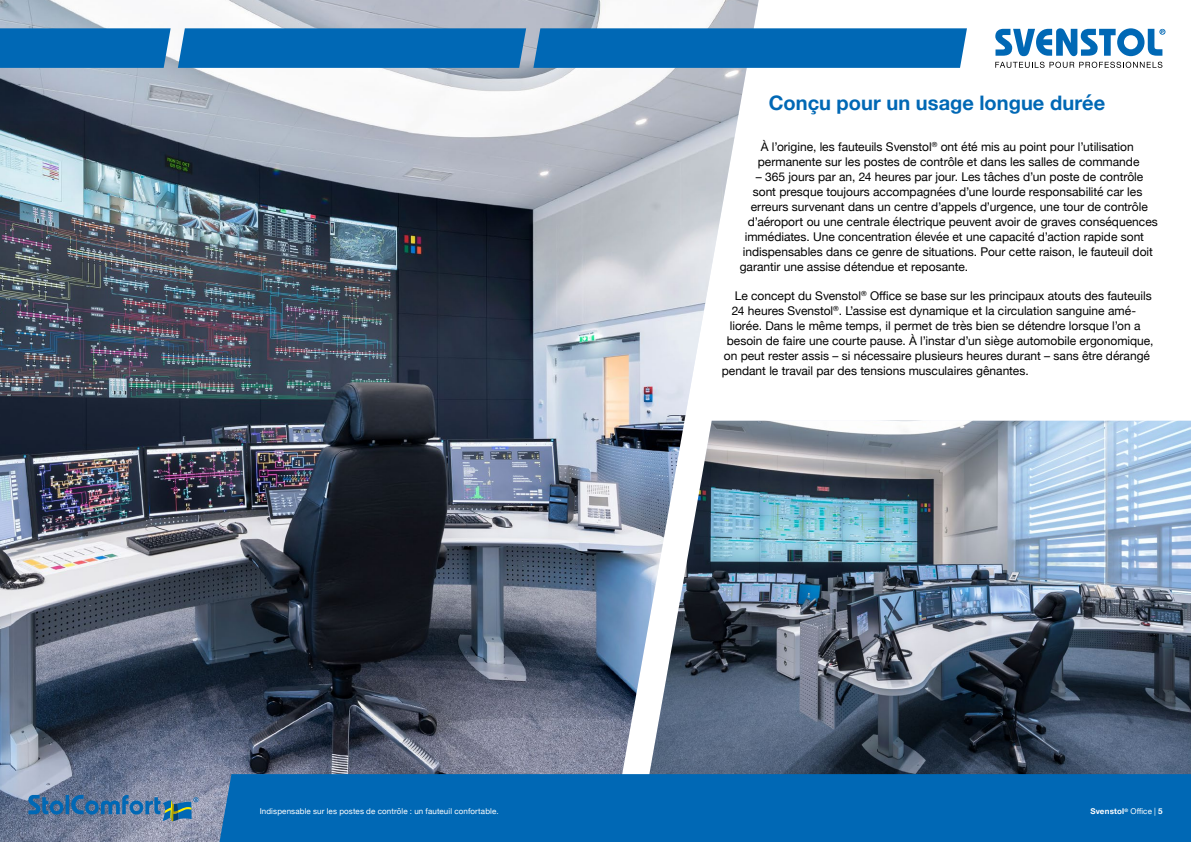
<style>
.page{position:relative;width:1191px;height:842px;background:#fff}
.page>*{position:absolute;margin:0;border:0;box-sizing:border-box;transform-origin:0 0}
.t1{font:700 20px "Helvetica Neue";color:#0068b5}
.t2{font:12px/15px "Helvetica Neue";color:#000}
.t3{font:8px "Helvetica Neue";letter-spacing:.015em;color:#fff}
.t4{font:700 8px "Helvetica Neue";letter-spacing:.025em;color:#fff}
.s1{font-weight:400}
</style>
<div class="page">
<img style="left:0;top:0;width:758px;height:842px">
<img style="left:647px;top:421px;width:544px;height:353px">
<svg style="left:0;top:28px;width:171px;height:40px;background:#066bb6"></svg>
<svg style="left:178px;top:28px;width:348px;height:40px;background:#066bb6"></svg>
<div style="left:533px;top:28px;width:434px;height:40px;background:#0068b5"></div>
<svg style="left:28px;top:795px;width:170px;height:27px;background:#547ba0"></svg>
<div style="left:217px;top:774px;width:974px;height:68px;background:#0068b5"></div>
<svg style="left:995px;top:28px;width:170px;height:28px"></svg>
<svg style="left:995px;top:62px;width:167px;height:6px"></svg>
<p class="t3" style="left:260px;top:806px;width:240px">Indispensable sur les postes de contrôle : un fauteuil confortable.</p>
<h1 class="t1" style="left:769px;top:87px;width:338px">Conçu pour un usage longue durée</h1>
<p class="t2" style="left:758px;top:140px;width:383px">À l’origine, les fauteuils Svenstol<sup>®</sup> ont été mis au point pour l’utilisation permanente sur les postes de contrôle et dans les salles de commande</p>
<p class="t2" style="left:756px;top:170px;width:389px">– 365 jours par an, 24 heures par jour. Les tâches d’un poste de contrôle</p>
<p class="t2" style="left:753px;top:185px;width:391px">sont presque toujours accompagnées d’une lourde responsabilité car les</p>
<p class="t2" style="left:750px;top:200px;width:398px">erreurs survenant dans un centre d’appels d’urgence, une tour de contrôle</p>
<p class="t2" style="left:747px;top:215px;width:411px">d’aéroport ou une centrale électrique peuvent avoir de graves conséquences</p>
<p class="t2" style="left:744px;top:230px;width:401px">immédiates. Une concentration élevée et une capacité d’action rapide sont</p>
<p class="t2" style="left:742px;top:245px;width:412px">indispensables dans ce genre de situations. Pour cette raison, le fauteuil doit</p>
<p class="t2" style="left:739px;top:260px;width:230px">garantir une assise détendue et reposante.</p>
<p class="t2" style="left:734px;top:289px;width:418px">Le concept du Svenstol<sup>®</sup> Office se base sur les principaux atouts des fauteuils</p>
<p class="t2" style="left:732px;top:304px;width:406px">24 heures Svenstol<sup>®</sup>. L’assise est dynamique et la circulation sanguine amé-</p>
<p class="t2" style="left:730px;top:319px;width:412px">liorée. Dans le même temps, il permet de très bien se détendre lorsque l’on a</p>
<p class="t2" style="left:727px;top:334px;width:428px">besoin de faire une courte pause. À l’instar d’un siège automobile ergonomique,</p>
<p class="t2" style="left:724px;top:349px;width:428px">on peut rester assis – si nécessaire plusieurs heures durant – sans être dérangé</p>
<p class="t2" style="left:722px;top:364px;width:308px">pendant le travail par des tensions musculaires gênantes.</p>
<p class="t4" style="left:1090px;top:805px;width:74px">Svenstol<sup>®</sup> <span class="s1">Office |</span> 5</p>
</div>
